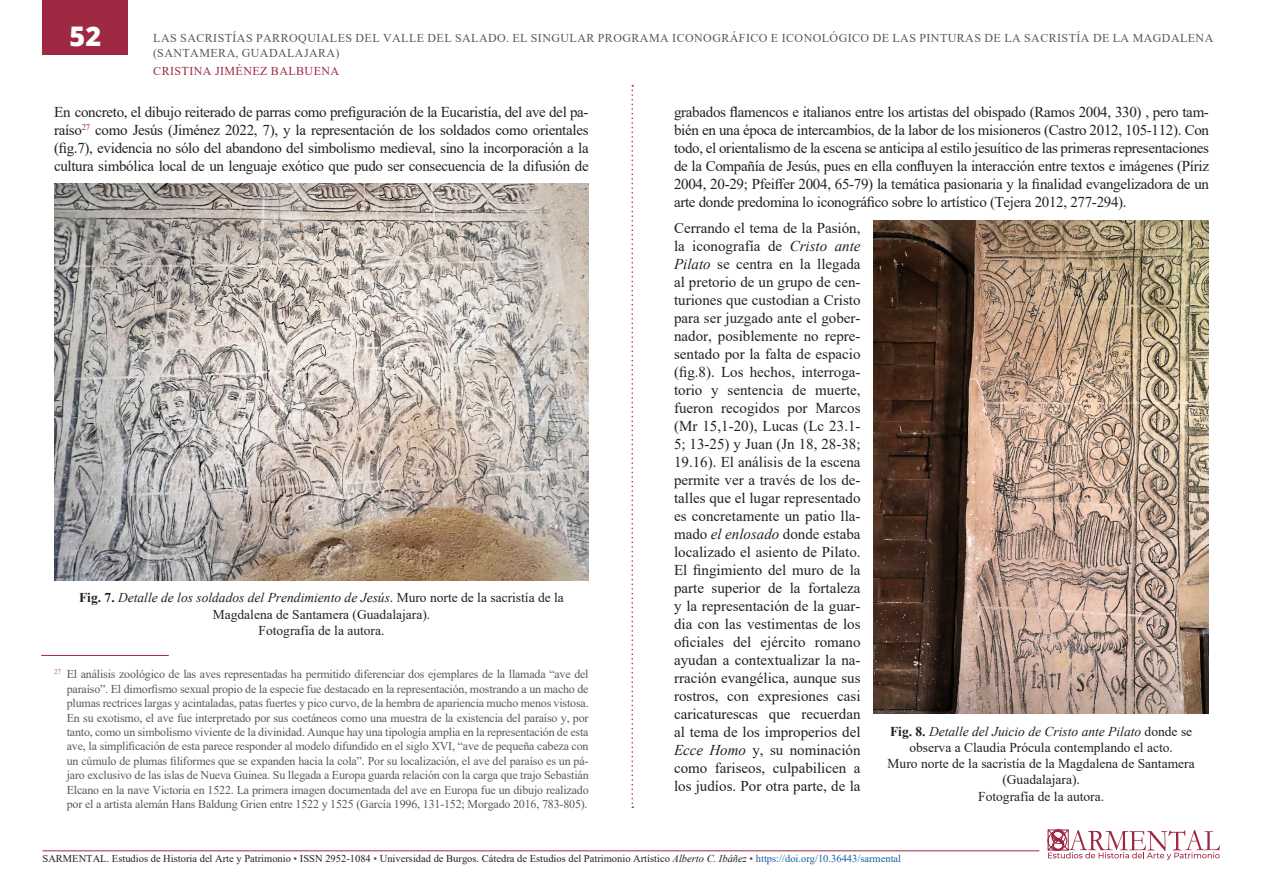
<style>
.page{position:relative;width:1263px;height:893px;background:#fff}
.page>*{position:absolute;margin:0;border:0;box-sizing:border-box;transform-origin:0 0}
.t1{font:800 27px "Open Sans";color:#fff}
.Párrafo-General{font:15px/18px "Times New Roman";letter-spacing:-.02em;color:#231f20;text-align:justify}
.Pie-Figura{font:13.5px/16.2px "Times New Roman";color:#231f20;text-align:center}
.Nota-pie{font:12px/14.4px "Times New Roman";letter-spacing:.035em;color:#57585a}
.t2{font:12px "Times New Roman";letter-spacing:.035em;color:#9f2842}
.t3{font:10.5px "Times New Roman";color:#231f20}
.s1{font-style:italic}
.s2{font-weight:700}
.s3{color:#9f2842}
.s4{color:#175d9e}
</style>
<div class="page">
<svg style="left:631px;top:85px;width:2px;height:723px"></svg>
<div style="left:43px;top:0;width:85px;height:54px;background:#9f2842"></div>
<svg style="left:1048px;top:829px;width:172px;height:31px"></svg>
<hr style="left:43px;top:850px;width:996px;height:1px;background:#9f2842">
<img style="left:873px;top:220px;width:336px;height:493px">
<hr style="left:41px;top:655px;width:128px;height:1px;background:#9f2842">
<img style="left:54px;top:184px;width:535px;height:396px">
<h1 class="t1" style="left:70px;top:15px;width:33px">52</h1>
<p class="Nota-pie" style="left:153px;top:31px;width:1062px">LAS SACRISTÍAS PARROQUIALES DEL VALLE DEL SALADO. EL SINGULAR PROGRAMA ICONOGRÁFICO E ICONOLÓGICO DE LAS PINTURAS DE LA SACRISTÍA DE LA MAGDALENA (SANTAMERA, GUADALAJARA)</p>
<p class="t2" style="left:153px;top:63px;width:187px">CRISTINA JIMÉNEZ BALBUENA</p>
<p class="Párrafo-General" style="left:674px;top:102px;width:537px">grabados flamencos e italianos entre los artistas del obispado (Ramos 2004, 330) , pero tam&shy;bién en una época de intercambios, de la labor de los misioneros (Castro 2012, 105-112). Con todo, el orientalismo de la escena se anticipa al estilo jesuítico de las primeras representaciones de la Compañía de Jesús, pues en ella confluyen la interacción entre textos e imágenes (Píriz 2004, 20-29; Pfeiffer 2004, 65-79) la temática pasionaria y la finalidad evangelizadora de un arte donde predomina lo iconográfico sobre lo artístico (Tejera 2012, 277-294).</p>
<p class="Párrafo-General" style="left:674px;top:219px;width:188px">Cerrando el tema de la Pasión, la iconografía de <span class="s1">Cristo ante Pilato</span> se centra en la llegada al pretorio de un grupo de cen&shy;turiones que custodian a Cristo para ser juzgado ante el gober&shy;nador, posiblemente no repre&shy;sentado por la falta de espacio (fig.8). Los hechos, interroga&shy;torio y sentencia de muerte, fueron recogidos por Marcos (Mr 15,1-20), Lucas (Lc 23.1- 5; 13-25) y Juan (Jn 18, 28-38; 19.16). El análisis de la escena permite ver a través de los de&shy;talles que el lugar representado es concretamente un patio lla&shy;mado <span class="s1">el enlosado</span> donde estaba localizado el asiento de Pilato.<br>El fingimiento del muro de la parte superior de la fortaleza y la representación de la guar&shy;dia con las vestimentas de los oficiales del ejército romano ayudan a contextualizar la na&shy;rración evangélica, aunque sus rostros, con expresiones casi caricaturescas que recuerdan al tema de los improperios del <span class="s1">Ecce Homo</span> y, su nominación como fariseos, culpabilicen a los judíos. Por otra parte, de la</p>
<p class="Párrafo-General" style="left:54px;top:102px;width:536px">En concreto, el dibujo reiterado de parras como prefiguración de la Eucaristía, del ave del pa&shy;raíso<sup>27</sup> como Jesús (Jiménez 2022, 7), y la representación de los soldados como orientales (fig.7), evidencia no sólo del abandono del simbolismo medieval, sino la incorporación a la cultura simbólica local de un lenguaje exótico que pudo ser consecuencia de la difusión de</p>
<p class="Pie-Figura" style="left:79px;top:589px;width:486px"><span class="s2">Fig. 7.</span> <span class="s1">Detalle de los soldados del Prendimiento de Jesús</span>. Muro norte de la sacristía de la<br>Magdalena de Santamera (Guadalajara).<br>Fotografía de la autora.</p>
<p class="Nota-pie" style="left:67px;top:667px;width:523px;text-align:justify;text-indent:-13px"><sup>27</sup> El análisis zoológico de las aves representadas ha permitido diferenciar dos ejemplares de la llamada “ave del paraíso”. El dimorfismo sexual propio de la especie fue destacado en la representación, mostrando a un macho de plumas rectrices largas y acintaladas, patas fuertes y pico curvo, de la hembra de apariencia mucho menos vistosa.<br>En su exotismo, el ave fue interpretado por sus coetáneos como una muestra de la existencia del paraíso y, por tanto, como un simbolismo viviente de la divinidad. Aunque hay una tipología amplia en la representación de esta ave, la simplificación de esta parece responder al modelo difundido en el siglo XVI, “ave de pequeña cabeza con un cúmulo de plumas filiformes que se expanden hacia la cola”. Por su localización, el ave del paraíso es un pá&shy;jaro exclusivo de las islas de Nueva Guinea. Su llegada a Europa guarda relación con la carga que trajo Sebastián Elcano en la nave Victoria en 1522. La primera imagen documentada del ave en Europa fue un dibujo realizado por el a artista alemán Hans Baldung Grien entre 1522 y 1525 (García 1996, 131-152; Morgado 2016, 783-805).</p>
<p class="Pie-Figura" style="left:888px;top:723px;width:309px"><span class="s2">Fig. 8.</span> <span class="s1">Detalle del Juicio de Cristo ante Pilato</span> donde se observa a Claudia Prócula contemplando el acto.<br>Muro norte de la sacristía de la Magdalena de Santamera (Guadalajara).<br>Fotografía de la autora.</p>
<p class="t3" style="left:43px;top:851px;width:860px">SARMENTAL. Estudios de Historia del Arte y Patrimonio <span class="s3">•</span> ISSN 2952-1084 <span class="s3">•</span> Universidad de Burgos. Cátedra de Estudios del Patrimonio Artístico <span class="s1">Alberto C. Ibáñez</span> <span class="s3">•</span> <span class="s4">https://doi.org/10.36443/sarmental</span></p>
</div>
